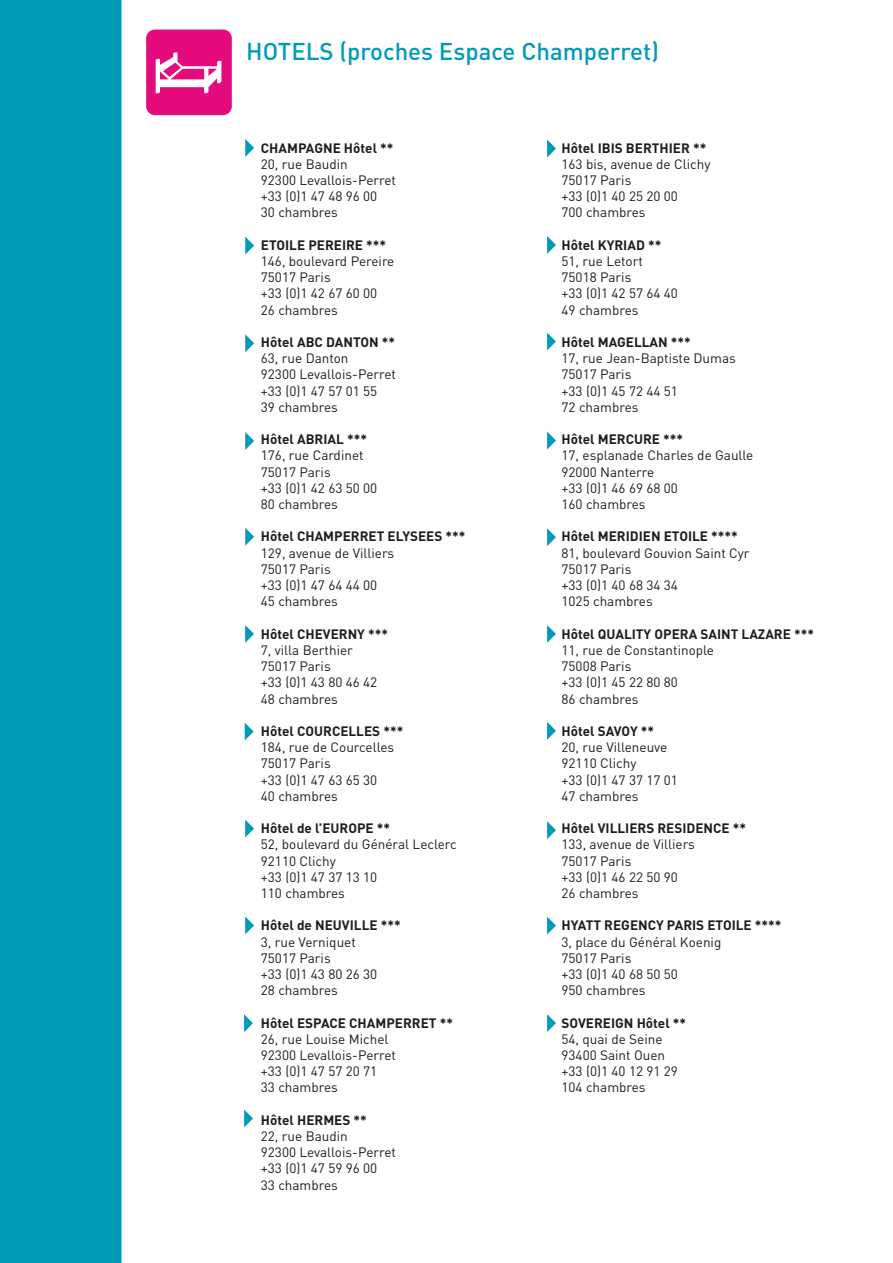
<style>
.page{position:relative;width:893px;height:1263px;background:#fff}
.page>*{position:absolute;margin:0;border:0;box-sizing:border-box;transform-origin:0 0}
.t1{font:500 24px "DIN";color:#009bb9}
.t2{font:13.5px/16.2px "DIN";color:#1d1d1b}
.t3{font:700 13.5px "DIN";color:#1d1d1b}
</style>
<div class="page">
<div style="left:146px;top:30px;width:86px;height:85px;background:#e50b7e;border-radius:9px"></div>
<svg style="left:156px;top:53px;width:65px;height:40px"></svg>
<svg style="left:245px;top:139px;width:9px;height:18px"></svg>
<svg style="left:547px;top:140px;width:9px;height:17px"></svg>
<svg style="left:547px;top:236px;width:9px;height:18px"></svg>
<svg style="left:547px;top:333px;width:9px;height:17px"></svg>
<svg style="left:547px;top:528px;width:9px;height:18px"></svg>
<svg style="left:245px;top:237px;width:9px;height:17px"></svg>
<svg style="left:245px;top:334px;width:9px;height:18px"></svg>
<svg style="left:245px;top:432px;width:9px;height:18px"></svg>
<svg style="left:245px;top:528px;width:9px;height:18px"></svg>
<svg style="left:245px;top:625px;width:9px;height:18px"></svg>
<div style="left:0;top:0;width:122px;height:1263px;background:#009bb9"></div>
<svg style="left:245px;top:723px;width:9px;height:17px"></svg>
<svg style="left:245px;top:820px;width:9px;height:17px"></svg>
<svg style="left:245px;top:916px;width:9px;height:18px"></svg>
<svg style="left:244px;top:1014px;width:9px;height:18px"></svg>
<svg style="left:244px;top:1109px;width:9px;height:18px"></svg>
<svg style="left:547px;top:432px;width:9px;height:17px"></svg>
<svg style="left:547px;top:625px;width:9px;height:18px"></svg>
<svg style="left:547px;top:722px;width:9px;height:18px"></svg>
<svg style="left:547px;top:821px;width:9px;height:18px"></svg>
<svg style="left:547px;top:917px;width:9px;height:17px"></svg>
<svg style="left:547px;top:1014px;width:9px;height:18px"></svg>
<h1 class="t1" style="left:246px;top:36px;width:414px">HOTELS (proches Espace Champerret)</h1>
<p class="t3" style="left:261px;top:139px;width:134px">CHAMPAGNE Hôtel **</p>
<p class="t2" style="left:261px;top:156px;width:137px">20, rue Baudin<br>92300 Levallois-Perret +33 (0)1 47 48 96 00<br>30 chambres</p>
<p class="t3" style="left:261px;top:236px;width:127px">ETOILE PEREIRE ***</p>
<p class="t2" style="left:261px;top:253px;width:135px">146, boulevard Pereire<br>75017 Paris<br>+33 (0)1 42 67 60 00<br>26 chambres</p>
<p class="t3" style="left:261px;top:333px;width:136px">Hôtel ABC DANTON **</p>
<p class="t2" style="left:261px;top:350px;width:137px">63, rue Danton<br>92300 Levallois-Perret +33 (0)1 47 57 01 55<br>39 chambres</p>
<p class="t3" style="left:261px;top:431px;width:108px">Hôtel ABRIAL ***</p>
<p class="t2" style="left:261px;top:447px;width:118px">176, rue Cardinet<br>75017 Paris<br>+33 (0)1 42 63 50 00<br>80 chambres</p>
<p class="t3" style="left:261px;top:528px;width:206px">Hôtel CHAMPERRET ELYSEES ***</p>
<p class="t2" style="left:261px;top:544px;width:135px">129, avenue de Villiers<br>75017 Paris<br>+33 (0)1 47 64 44 00<br>45 chambres</p>
<p class="t3" style="left:261px;top:625px;width:129px">Hôtel CHEVERNY ***</p>
<p class="t2" style="left:261px;top:642px;width:118px">7, villa Berthier<br>75017 Paris<br>+33 (0)1 43 80 46 42<br>48 chambres</p>
<p class="t3" style="left:261px;top:722px;width:144px">Hôtel COURCELLES ***</p>
<p class="t2" style="left:261px;top:739px;width:135px">184, rue de Courcelles<br>75017 Paris<br>+33 (0)1 47 63 65 30<br>40 chambres</p>
<p class="t3" style="left:261px;top:819px;width:131px">Hôtel de l’EUROPE **</p>
<p class="t2" style="left:261px;top:836px;width:197px">52, boulevard du Général Leclerc<br>92110 Clichy<br>+33 (0)1 47 37 13 10<br>110 chambres</p>
<p class="t3" style="left:261px;top:917px;width:141px">Hôtel de NEUVILLE ***</p>
<p class="t2" style="left:261px;top:933px;width:118px">3, rue Verniquet<br>75017 Paris<br>+33 (0)1 43 80 26 30<br>28 chambres</p>
<p class="t3" style="left:261px;top:1014px;width:194px">Hôtel ESPACE CHAMPERRET **</p>
<p class="t2" style="left:261px;top:1030px;width:137px">26, rue Louise Michel<br>92300 Levallois-Perret +33 (0)1 47 57 20 71<br>33 chambres</p>
<p class="t3" style="left:261px;top:1111px;width:108px">Hôtel HERMES **</p>
<p class="t2" style="left:261px;top:1128px;width:137px">22, rue Baudin<br>92300 Levallois-Perret +33 (0)1 47 59 96 00<br>33 chambres</p>
<p class="t3" style="left:561px;top:139px;width:146px">Hôtel IBIS BERTHIER **</p>
<p class="t2" style="left:561px;top:156px;width:150px">163 bis, avenue de Clichy<br>75017 Paris<br>+33 (0)1 40 25 20 00<br>700 chambres</p>
<p class="t3" style="left:561px;top:236px;width:101px">Hôtel KYRIAD **</p>
<p class="t2" style="left:561px;top:253px;width:118px">51, rue Letort<br>75018 Paris<br>+33 (0)1 42 57 64 40<br>49 chambres</p>
<p class="t3" style="left:561px;top:333px;width:131px">Hôtel MAGELLAN ***</p>
<p class="t2" style="left:561px;top:350px;width:176px">17, rue Jean-Baptiste Dumas<br>75017 Paris<br>+33 (0)1 45 72 44 51<br>72 chambres</p>
<p class="t3" style="left:561px;top:431px;width:123px">Hôtel MERCURE ***</p>
<p class="t2" style="left:561px;top:447px;width:193px">17, esplanade Charles de Gaulle<br>92000 Nanterre<br>+33 (0)1 46 69 68 00<br>160 chambres</p>
<p class="t3" style="left:561px;top:528px;width:178px">Hôtel MERIDIEN ETOILE ****</p>
<p class="t2" style="left:561px;top:544px;width:190px">81, boulevard Gouvion Saint Cyr<br>75017 Paris<br>+33 (0)1 40 68 34 34<br>1025 chambres</p>
<p class="t3" style="left:561px;top:625px;width:254px">Hôtel QUALITY OPERA SAINT LAZARE ***</p>
<p class="t2" style="left:561px;top:642px;width:154px">11, rue de Constantinople<br>75008 Paris<br>+33 (0)1 45 22 80 80<br>86 chambres</p>
<p class="t3" style="left:561px;top:722px;width:94px">Hôtel SAVOY **</p>
<p class="t2" style="left:561px;top:739px;width:118px">20, rue Villeneuve<br>92110 Clichy<br>+33 (0)1 47 37 17 01<br>47 chambres</p>
<p class="t3" style="left:561px;top:819px;width:186px">Hôtel VILLIERS RESIDENCE **</p>
<p class="t2" style="left:561px;top:836px;width:135px">133, avenue de Villiers<br>75017 Paris<br>+33 (0)1 46 22 50 90<br>26 chambres</p>
<p class="t3" style="left:561px;top:917px;width:222px">HYATT REGENCY PARIS ETOILE ****</p>
<p class="t2" style="left:561px;top:933px;width:161px">3, place du Général Koenig<br>75017 Paris<br>+33 (0)1 40 68 50 50<br>950 chambres</p>
<p class="t3" style="left:561px;top:1014px;width:126px">SOVEREIGN Hôtel **</p>
<p class="t2" style="left:561px;top:1030px;width:118px">54, quai de Seine<br>93400 Saint Ouen +33 (0)1 40 12 91 29<br>104 chambres</p>
</div>
